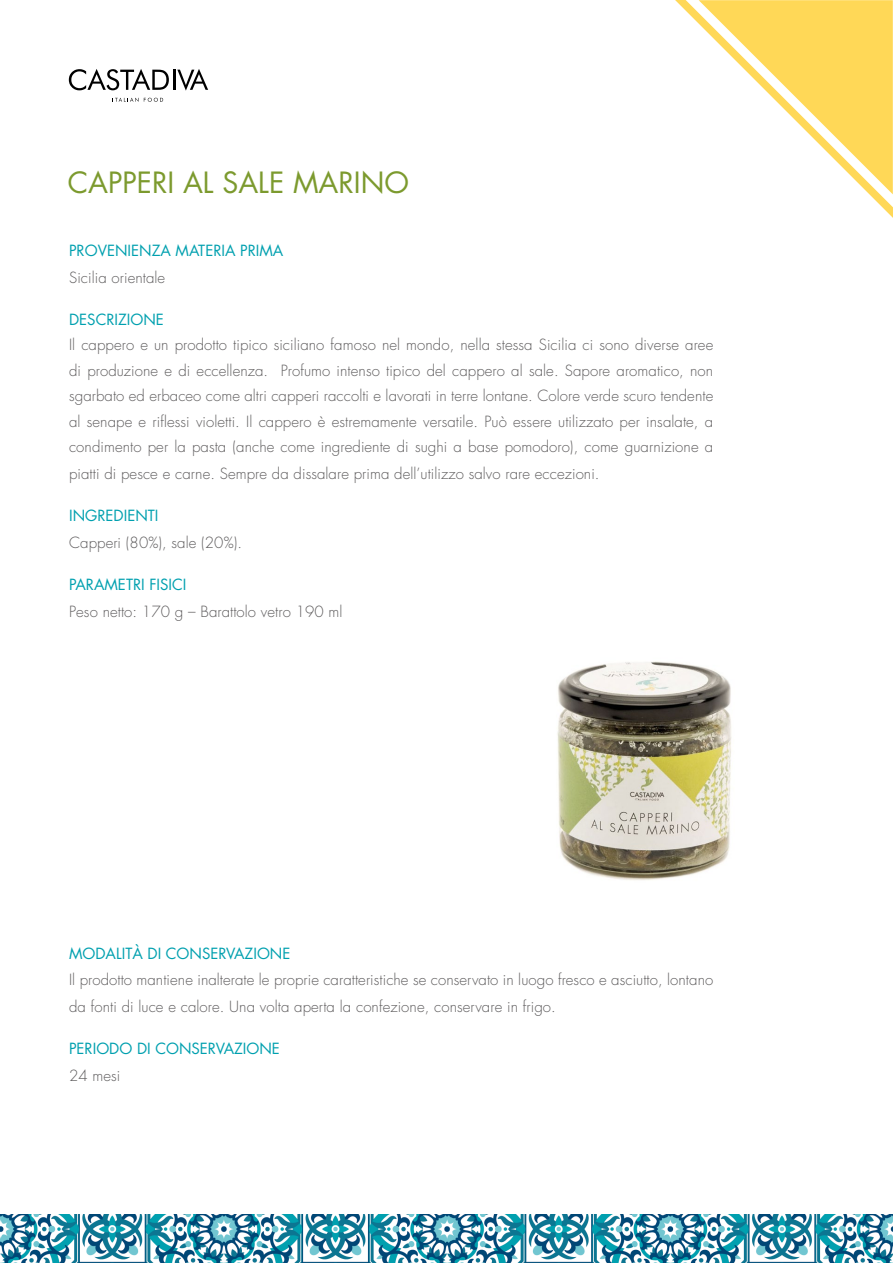
<style>
.page{position:relative;width:893px;height:1263px;background:#fff}
.page>*{position:absolute;margin:0;border:0;box-sizing:border-box;transform-origin:0 0}
.t1{font:28.5px "Futura LT";color:#7c9a2e}
.t2{font:300 15px/25.5px "Futura LT";letter-spacing:.005em;color:#5e5c5d;text-align:justify}
.t3{font:15px "Futura LT";color:#00a0af}
</style>
<div class="page">
<svg style="left:675px;top:0;width:218px;height:218px"></svg>
<img style="left:0;top:1214px;width:893px;height:49px">
<svg style="left:69px;top:69px;width:100px;height:21px"></svg>
<hr style="left:173px;top:70px;width:2px;height:20px;background:#000">
<svg style="left:177px;top:69px;width:31px;height:22px"></svg>
<svg style="left:115px;top:98px;width:23px;height:4px"></svg>
<svg style="left:144px;top:98px;width:19px;height:4px"></svg>
<img style="left:557px;top:661px;width:175px;height:219px">
<h1 class="t1" style="left:68px;top:164px;width:343px">CAPPERI AL SALE MARINO</h1>
<p class="t3" style="left:69px;top:240px;width:216px">PROVENIENZA MATERIA PRIMA</p>
<p class="t2" style="left:69px;top:265px;width:98px">Sicilia orientale</p>
<p class="t3" style="left:69px;top:309px;width:96px">DESCRIZIONE</p>
<p class="t2" style="left:69px;top:332px;width:646px">Il cappero e un prodotto tipico siciliano famoso nel mondo, nella stessa Sicilia ci sono diverse aree di produzione e di eccellenza. Profumo intenso tipico del cappero al sale. Sapore aromatico, non sgarbato ed erbaceo come altri capperi raccolti e lavorati in terre lontane. Colore verde scuro tendente al senape e riflessi violetti. Il cappero è estremamente versatile. Può essere utilizzato per insalate, a condimento per la pasta (anche come ingrediente di sughi a base pomodoro), come guarnizione a</p>
<p class="t2" style="left:69px;top:461px;width:532px">piatti di pesce e carne. Sempre da dissalare prima dell’utilizzo salvo rare eccezioni.</p>
<p class="t3" style="left:69px;top:506px;width:91px">INGREDIENTI</p>
<p class="t2" style="left:69px;top:530px;width:174px">Capperi (80%), sale (20%).</p>
<p class="t3" style="left:69px;top:575px;width:119px">PARAMETRI FISICI</p>
<p class="t2" style="left:69px;top:599px;width:275px">Peso netto: 170 g – Barattolo vetro 190 ml</p>
<p class="t3" style="left:69px;top:944px;width:223px">MODALITÀ DI CONSERVAZIONE</p>
<p class="t2" style="left:69px;top:966px;width:646px;line-height:27px">Il prodotto mantiene inalterate le proprie caratteristiche se conservato in luogo fresco e asciutto, lontano da fonti di luce e calore. Una volta aperta la confezione, conservare in frigo.</p>
<p class="t3" style="left:69px;top:1038px;width:212px">PERIODO DI CONSERVAZIONE</p>
<p class="t2" style="left:69px;top:1063px;width:53px">24 mesi</p>
</div>
